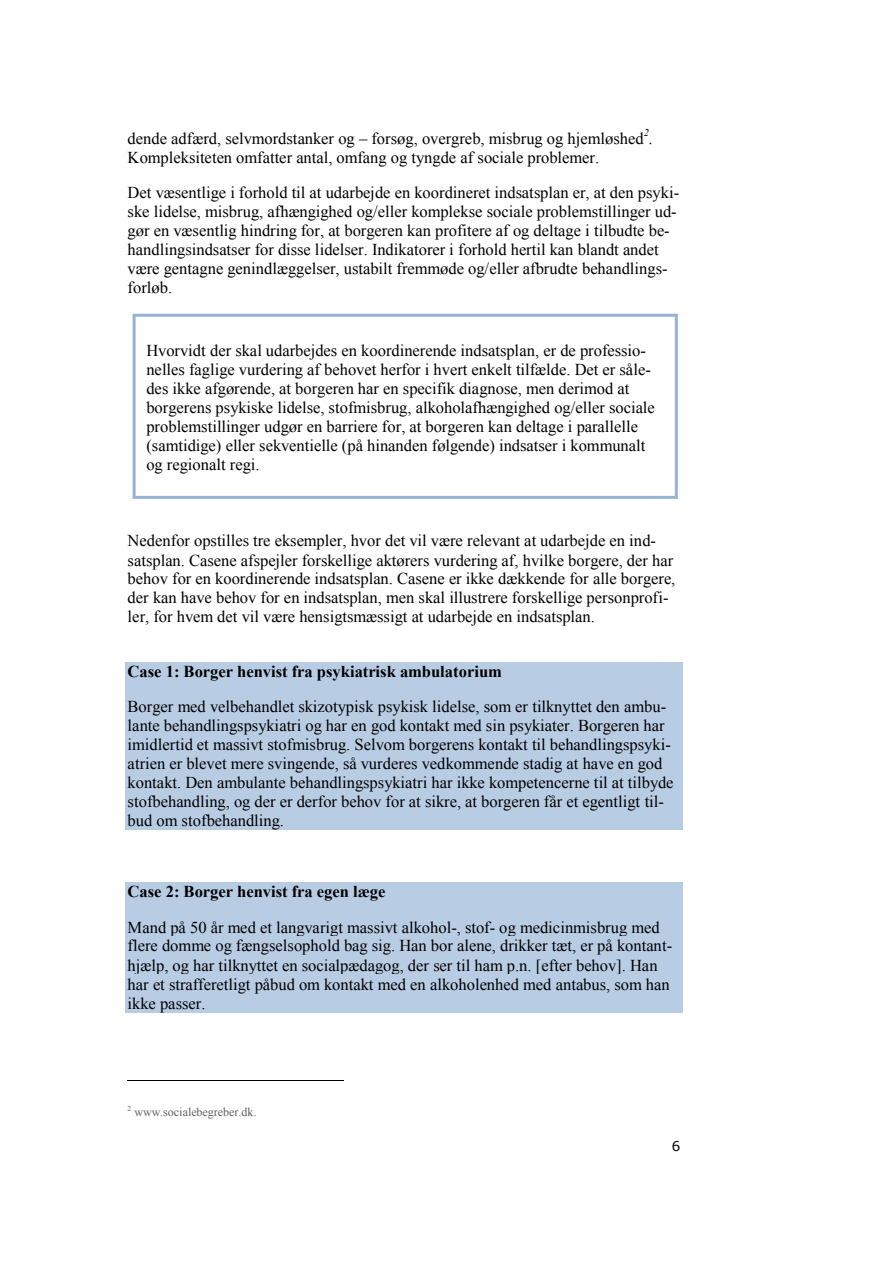
<style>
.page{position:relative;width:893px;height:1263px;background:#fff}
.page>*{position:absolute;margin:0;border:0;box-sizing:border-box;transform-origin:0 0}
.t1{font:16.5px/19px "Times New Roman";color:#000}
.t2{font:700 16.5px "Times New Roman";color:#000}
.t3{font:13.5px "Verdana";color:#000}
.t4{font:12px "Times New Roman";letter-spacing:-.005em;color:#5f5f5f}
.t5{font:italic 10.5px "Times New Roman";color:#000}
.s1{font-style:italic}
</style>
<div class="page">
<div style="left:125px;top:662px;width:558px;height:35px;background:#b8cce4"></div>
<div style="left:125px;top:697px;width:558px;height:19px;background:#b8cce4"></div>
<div style="left:125px;top:716px;width:558px;height:19px;background:#b8cce4"></div>
<div style="left:125px;top:735px;width:558px;height:19px;background:#b8cce4"></div>
<div style="left:125px;top:754px;width:558px;height:19px;background:#b8cce4"></div>
<div style="left:125px;top:773px;width:558px;height:19px;background:#b8cce4"></div>
<div style="left:125px;top:792px;width:558px;height:19px;background:#b8cce4"></div>
<div style="left:125px;top:811px;width:558px;height:19px;background:#b8cce4"></div>
<div style="left:125px;top:882px;width:558px;height:36px;background:#b8cce4"></div>
<div style="left:125px;top:918px;width:558px;height:18px;background:#b8cce4"></div>
<div style="left:125px;top:936px;width:558px;height:20px;background:#b8cce4"></div>
<div style="left:125px;top:956px;width:558px;height:18px;background:#b8cce4"></div>
<div style="left:125px;top:974px;width:558px;height:20px;background:#b8cce4"></div>
<div style="left:125px;top:994px;width:558px;height:18px;background:#b8cce4"></div>
<hr style="left:128px;top:1080px;width:216px;height:1px;background:#000">
<div style="left:133px;top:314px;width:545px;height:185px;border:3px solid #95b3d7"></div>
<p class="t5" style="left:644px;top:127px;width:7px">2</p>
<p class="t1" style="left:128px;top:129px;width:527px">dende adfærd, selvmordstanker og – forsøg, overgreb, misbrug og hjemløshed <span class="s1">.</span></p>
<p class="t1" style="left:128px;top:148px;width:473px">Kompleksiteten omfatter antal, omfang og tyngde af sociale problemer.</p>
<p class="t1" style="left:128px;top:183px;width:553px">Det væsentlige i forhold til at udarbejde en koordineret indsatsplan er, at den psyki&shy;ske lidelse, misbrug, afhængighed og/eller komplekse sociale problemstillinger ud&shy;gør en væsentlig hindring for, at borgeren kan profitere af og deltage i tilbudte be&shy;handlingsindsatser for disse lidelser. Indikatorer i forhold hertil kan blandt andet være gentagne genindlæggelser, ustabilt fremmøde og/eller afbrudte behandlings&shy;forløb.</p>
<p class="t1" style="left:146px;top:341px;width:510px">Hvorvidt der skal udarbejdes en koordinerende indsatsplan, er de professio&shy;nelles faglige vurdering af behovet herfor i hvert enkelt tilfælde. Det er såle&shy;des ikke afgørende, at borgeren har en specifik diagnose, men derimod at borgerens psykiske lidelse, stofmisbrug, alkoholafhængighed og/eller sociale problemstillinger udgør en barriere for, at borgeren kan deltage i parallelle (samtidige) eller sekventielle (på hinanden følgende) indsatser i kommunalt og regionalt regi.</p>
<p class="t1" style="left:128px;top:531px;width:549px">Nedenfor opstilles tre eksempler, hvor det vil være relevant at udarbejde en ind&shy;satsplan. Casene afspejler forskellige aktørers vurdering af, hvilke borgere, der har behov for en koordinerende indsatsplan. Casene er ikke dækkende for alle borgere, der kan have behov for en indsatsplan, men skal illustrere forskellige personprofi&shy;ler, for hvem det vil være hensigtsmæssigt at udarbejde en indsatsplan.</p>
<p class="t2" style="left:128px;top:662px;width:376px">Case 1: Borger henvist fra psykiatrisk ambulatorium</p>
<p class="t1" style="left:128px;top:697px;width:547px">Borger med velbehandlet skizotypisk psykisk lidelse, som er tilknyttet den ambu&shy;lante behandlingspsykiatri og har en god kontakt med sin psykiater. Borgeren har imidlertid et massivt stofmisbrug. Selvom borgerens kontakt til behandlingspsyki&shy;atrien er blevet mere svingende, så vurderes vedkommende stadig at have en god kontakt. Den ambulante behandlingspsykiatri har ikke kompetencerne til at tilbyde stofbehandling, og der er derfor behov for at sikre, at borgeren får et egentligt til&shy;bud om stofbehandling.</p>
<p class="t2" style="left:128px;top:883px;width:259px">Case 2: Borger henvist fra egen læge</p>
<p class="t1" style="left:128px;top:917px;width:546px">Mand på 50 år med et langvarigt massivt alkohol-, stof- og medicinmisbrug med flere domme og fængselsophold bag sig. Han bor alene, drikker tæt, er på kontant&shy;hjælp, og har tilknyttet en socialpædagog, der ser til ham p.n. [efter behov]. Han har et strafferetligt påbud om kontakt med en alkoholenhed med antabus, som han ikke passer.</p>
<p class="t4" style="left:128px;top:1105px;width:131px"><sup>2</sup> www.socialebegreber.dk.</p>
<p class="t3" style="left:672px;top:1137px;width:10px">6</p>
</div>
